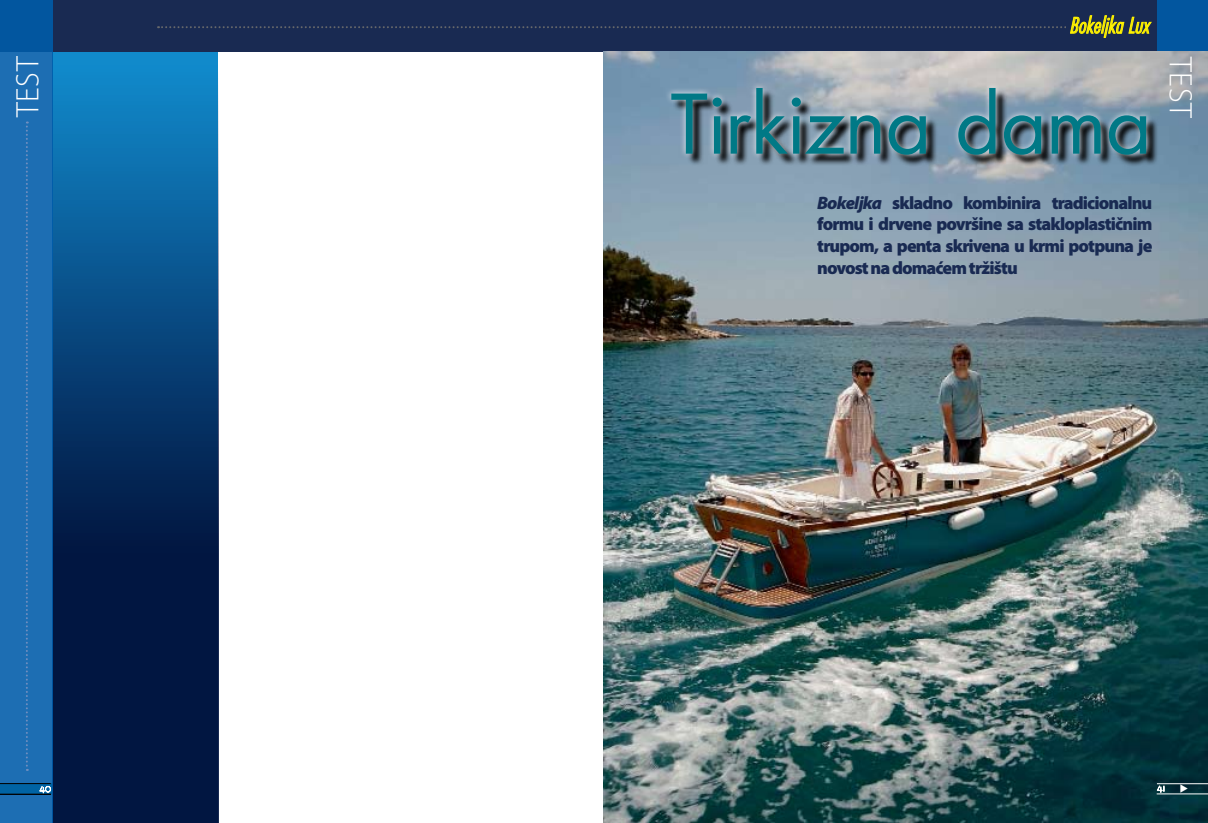
<style>
.page{position:relative;width:1208px;height:823px;background:#fff}
.page>*{position:absolute;margin:0;border:0;box-sizing:border-box;transform-origin:0 0}
.t1{font:90px "Futura TEE";letter-spacing:-.015em;color:#007986}
.t2{font:300 32.6px "Myriad Pro";letter-spacing:.02em;color:#fff;scale:.96 1}
.t3{font:italic 24px "Futura TEE Ligh Cond";color:#fff200}
.t4{font:900 18px/21.6px "Myriad Pro";letter-spacing:-.05em;color:#192a52;text-align:justify}
.s1{font-style:italic}
</style>
<div class="page">
<svg style="left:53px;top:52px;width:165px;height:770px;background:#063b6e"></svg>
<div style="left:0;top:0;width:1208px;height:52px;background:#192a52"></div>
<div style="left:1157px;top:0;width:51px;height:822px;background:#02569f"></div>
<svg style="left:0;top:0;width:53px;height:822px;background:#1a6bb1"></svg>
<svg style="left:26px;top:121px;width:2px;height:649px"></svg>
<svg style="left:0;top:783px;width:51px;height:10px"></svg>
<svg style="left:40px;top:785px;width:11px;height:7px"></svg>
<hr style="left:0;top:793px;width:51px;height:1px;background:#000">
<hr style="left:0;top:782px;width:51px;height:1px;background:#000">
<svg style="left:158px;top:15px;width:994px;height:23px"></svg>
<img style="left:604px;top:51px;width:604px;height:771px">
<div style="left:673px;top:89px;width:535px;height:169px;background:linear-gradient(to right,#9dafbb,#8a9bab)"></div>
<div style="left:665px;top:81px;width:543px;height:171px;background:#fff;opacity:.75"></div>
<svg style="left:1157px;top:784px;width:7px;height:8px"></svg>
<hr style="left:1157px;top:783px;width:51px;height:1px;background:#fff">
<hr style="left:1156px;top:792px;width:52px;height:1px;background:#fff">
<svg style="left:1180px;top:784px;width:7px;height:8px"></svg>
<h2 class="t2" style="left:10px;top:117px;width:65px;rotate:-90deg">TEST</h2>
<h3 class="t3" style="left:1069px;top:11px;width:87px">BokeljkaLux</h3>
<h1 class="t1" style="left:670px;top:70px;width:483px">Tirkizna dama</h1>
<p class="t4" style="left:817px;top:192px;width:337px"><span class="s1">Bokeljka</span> skladno kombinira tradicionalnu formu i drvene površine sa stakloplastičnim trupom, a penta skrivena u krmi potpuna je novost na domaćem tržištu</p>
<h2 class="t2" style="left:1198px;top:57px;width:65px;rotate:90deg">TEST</h2>
</div>
